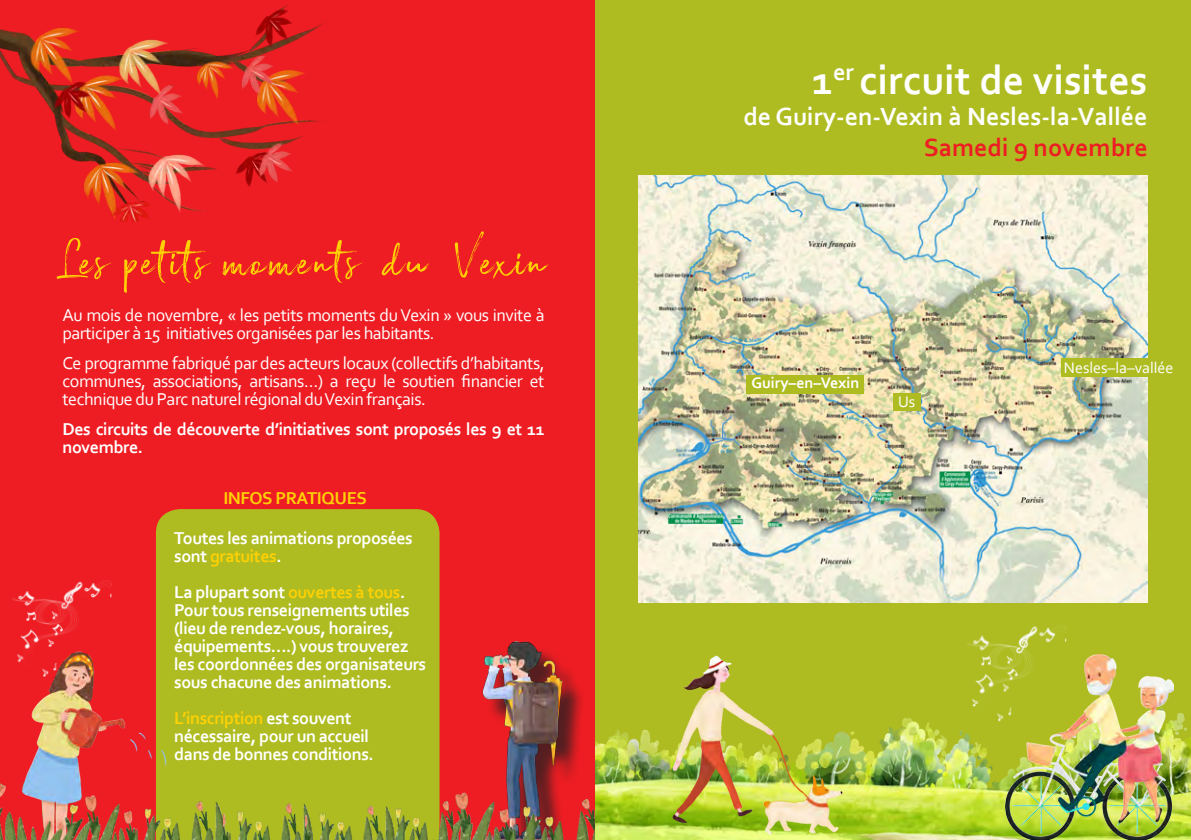
<style>
.page{position:relative;width:1191px;height:840px;background:#fff}
.page>*{position:absolute;margin:0;border:0;box-sizing:border-box;transform-origin:0 0}
.t1{font:60px "Broadcast Matter";letter-spacing:.005em;color:#fed105}
.t2{font:700 42px "Corbel";color:#fff}
.t3{font:700 26px "Corbel";color:#fff}
.t4{font:700 26px "Corbel";color:#ee1d23}
.t5{font:700 18px/18px "Corbel";letter-spacing:-.025em;color:#fff}
.t6{font:18px/18px "Corbel";letter-spacing:-.025em;color:#fff}
.t7{font:700 18px "Corbel";letter-spacing:-.025em;color:#fed105}
.t8{font:16px "Corbel";color:#fff}
.t9{font:700 16px "Corbel";color:#fff}
.s1{color:#fff}
.s2{color:#fed105}
</style>
<div class="page">
<div style="left:0;top:0;width:652px;height:839px;background:#ee1d23"></div>
<div style="left:156px;top:509px;width:283px;height:266px;background:#aebc21"></div>
<img style="left:0;top:644px;width:230px;height:195px">
<img style="left:0;top:4px;width:325px;height:217px">
<img style="left:11px;top:581px;width:101px;height:108px">
<img style="left:424px;top:618px;width:158px;height:157px">
<img style="left:223px;top:775px;width:83px;height:64px">
<img style="left:306px;top:775px;width:80px;height:64px">
<img style="left:386px;top:775px;width:68px;height:64px">
<img style="left:454px;top:775px;width:141px;height:64px">
<div style="left:595px;top:0;width:596px;height:839px;background:#aebc21"></div>
<img style="left:595px;top:243px;width:596px;height:596px">
<img style="left:639px;top:176px;width:508px;height:426px">
<div style="left:745px;top:375px;width:118px;height:19px;background:#aebc21"></div>
<div style="left:893px;top:392px;width:27px;height:18px;background:#aebc21"></div>
<div style="left:1062px;top:358px;width:129px;height:18px;background:#aebc21"></div>
<img style="left:1005px;top:653px;width:168px;height:186px">
<img style="left:649px;top:636px;width:217px;height:203px">
<img style="left:965px;top:602px;width:101px;height:132px">
<p class="t1" style="left:62px;top:224px;width:484px">Les petits moments du Vexin</p>
<p class="t6" style="left:62px;top:305px;width:483px">Au mois de novembre, « les petits moments du Vexin » vous invite à participer à 15 initiatives organisées par les habitants.</p>
<p class="t6" style="left:62px;top:353px;width:483px;text-align:justify">Ce programme fabriqué par des acteurs locaux (collectifs d’habitants, communes, associations, artisans…) a reçu le soutien financier et technique du Parc naturel régional du Vexin français.</p>
<p class="t5" style="left:62px;top:419px;width:484px">Des circuits de découverte d’initiatives sont proposés les 9 et 11 novembre.</p>
<p class="t7" style="left:223px;top:486px;width:145px">INFOS PRATIQUES</p>
<p class="t5" style="left:174px;top:528px;width:240px">Toutes les animations proposées</p>
<p class="t7" style="left:174px;top:544px;width:109px"><span class="s1">sont</span> gratuites<span class="s1">.</span></p>
<p class="t5" style="left:174px;top:582px;width:233px">La plupart sont <span class="s2">ouvertes à tous</span>.</p>
<p class="t5" style="left:174px;top:600px;width:237px">Pour tous renseignements utiles</p>
<p class="t5" style="left:174px;top:618px;width:222px">(lieu de rendez-vous, horaires,</p>
<p class="t5" style="left:174px;top:636px;width:236px">équipements….) vous trouverez</p>
<p class="t5" style="left:174px;top:654px;width:253px">les coordonnées des organisateurs</p>
<p class="t5" style="left:174px;top:672px;width:219px">sous chacune des animations.</p>
<p class="t7" style="left:174px;top:706px;width:179px">L’inscription <span class="s1">est souvent</span></p>
<p class="t5" style="left:174px;top:726px;width:196px">nécessaire, pour un accueil</p>
<p class="t5" style="left:174px;top:744px;width:201px">dans de bonnes conditions.</p>
<p class="t2" style="left:812px;top:54px;width:337px">1<sup>er</sup> circuit de visites</p>
<p class="t3" style="left:743px;top:100px;width:406px">de Guiry-en-Vexin à Nesles-la-Vallée</p>
<p class="t4" style="left:923px;top:131px;width:225px">Samedi 9 novembre</p>
<p class="t9" style="left:751px;top:373px;width:110px">Guiry–en–Vexin</p>
<p class="t8" style="left:898px;top:391px;width:19px">Us</p>
<p class="t8" style="left:1064px;top:357px;width:111px">Nesles–la–vallée</p>
</div>
